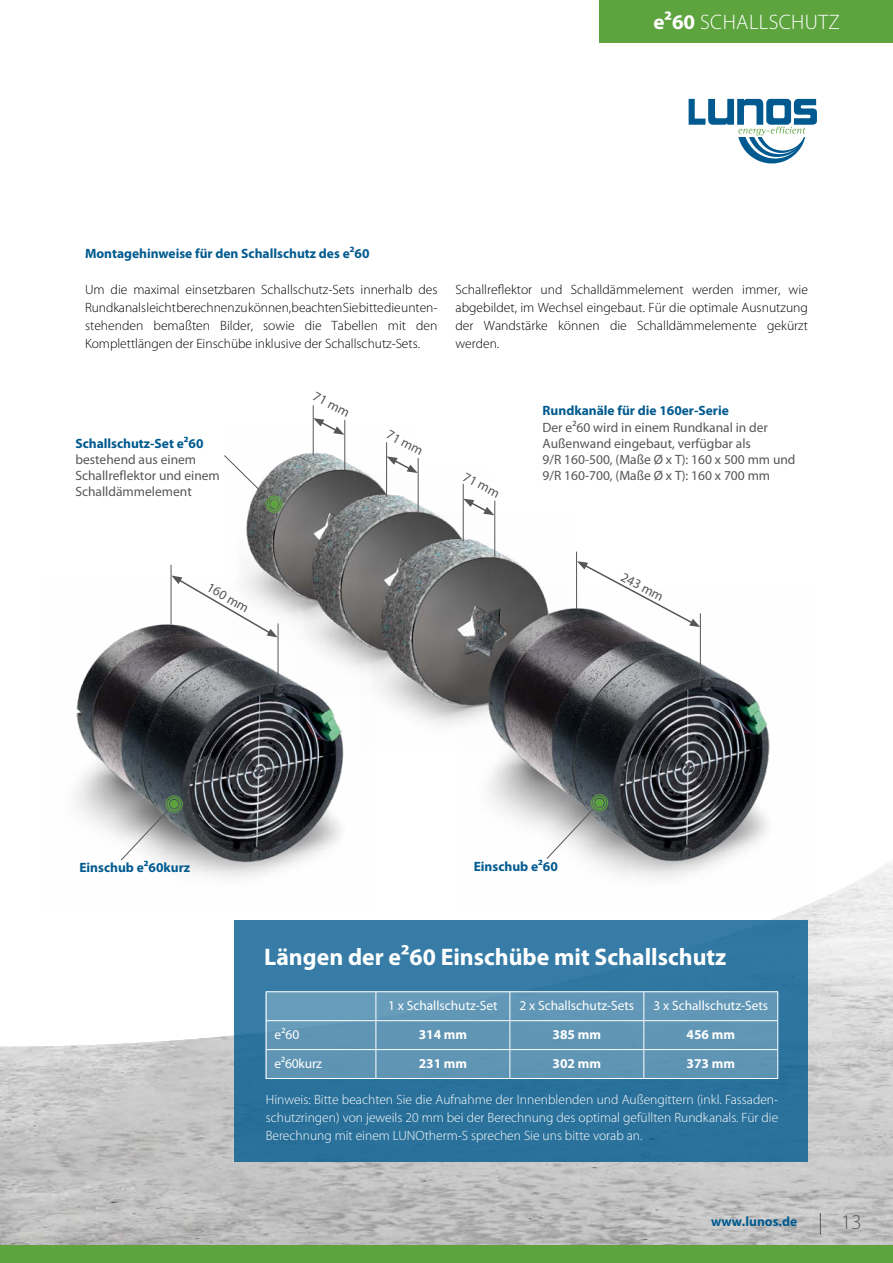
<style>
.page{position:relative;width:893px;height:1263px;background:#fff}
.page>*{position:absolute;margin:0;border:0;box-sizing:border-box;transform-origin:0 0}
.t1{font:700 24px "Myriad Pro";color:#fff}
.t2{font:300 21px "Myriad Pro";letter-spacing:.02em;color:#fff}
.t3{font:300 21px "Myriad Pro";color:#565656}
.t4{font:300 13.5px/18px "Myriad Pro";color:#000;text-align:justify}
.t5{font:300 13.5px/18px "Myriad Pro";color:#fff;text-align:justify}
.t6{font:13.5px/16.2px "Myriad Pro";color:#565656}
.t7{font:700 13.5px "Myriad Pro";color:#005a8f}
.t8{font:13.5px "Myriad Pro";color:#fff}
.t9{font:700 13.5px "Myriad Pro";color:#fff}
.s1{font-weight:700}
</style>
<div class="page">
<img style="left:0;top:863px;width:893px;height:383px">
<div style="left:0;top:1246px;width:893px;height:17px;background:#5da43e"></div>
<div style="left:599px;top:0;width:294px;height:43px;background:#5da43e"></div>
<svg style="left:689px;top:99px;width:128px;height:64px"></svg>
<img style="left:245px;top:429px;width:143px;height:146px">
<img style="left:250px;top:450px;width:138px;height:133px">
<img style="left:292px;top:469px;width:172px;height:114px">
<img style="left:316px;top:491px;width:150px;height:92px">
<img style="left:360px;top:512px;width:136px;height:184px">
<img style="left:385px;top:535px;width:155px;height:190px">
<img style="left:459px;top:587px;width:355px;height:322px">
<svg style="left:577px;top:561px;width:123px;height:66px"></svg>
<hr style="left:700px;top:613px;width:1px;height:65px;background:#565656">
<hr style="left:576px;top:552px;width:1px;height:57px;background:#565656">
<hr style="left:494px;top:501px;width:1px;height:57px;background:#565656">
<hr style="left:463px;top:484px;width:1px;height:57px;background:#565656">
<img style="left:39px;top:583px;width:335px;height:328px">
<svg style="left:463px;top:499px;width:31px;height:16px"></svg>
<svg style="left:171px;top:575px;width:107px;height:62px"></svg>
<hr style="left:278px;top:623px;width:1px;height:60px;background:#565656">
<hr style="left:171px;top:565px;width:1px;height:59px;background:#565656">
<hr style="left:418px;top:458px;width:1px;height:54px;background:#565656">
<hr style="left:386px;top:442px;width:1px;height:55px;background:#565656">
<svg style="left:387px;top:456px;width:31px;height:17px"></svg>
<hr style="left:344px;top:420px;width:1px;height:50px;background:#565656">
<hr style="left:313px;top:405px;width:1px;height:50px;background:#565656">
<svg style="left:313px;top:418px;width:31px;height:17px"></svg>
<div style="left:234px;top:920px;width:574px;height:242px;background:#2c739c"></div>
<div style="left:266px;top:991px;width:512px;height:87px;background:#6096b5"></div>
<hr style="left:266px;top:991px;width:110px;height:1px;background:#fff">
<hr style="left:376px;top:991px;width:134px;height:1px;background:#fff">
<hr style="left:510px;top:991px;width:134px;height:1px;background:#fff">
<hr style="left:644px;top:991px;width:134px;height:1px;background:#fff">
<hr style="left:266px;top:1020px;width:110px;height:1px;background:#fff">
<hr style="left:376px;top:1020px;width:134px;height:1px;background:#fff">
<hr style="left:510px;top:1020px;width:134px;height:1px;background:#fff">
<hr style="left:644px;top:1020px;width:134px;height:1px;background:#fff">
<hr style="left:266px;top:1049px;width:110px;height:1px;background:#fff">
<svg style="left:266px;top:992px;width:1px;height:86px"></svg>
<hr style="left:376px;top:1049px;width:134px;height:1px;background:#fff">
<svg style="left:375px;top:992px;width:1px;height:86px"></svg>
<hr style="left:510px;top:1049px;width:134px;height:1px;background:#fff">
<svg style="left:509px;top:992px;width:1px;height:86px"></svg>
<hr style="left:644px;top:1049px;width:134px;height:1px;background:#fff">
<svg style="left:643px;top:992px;width:1px;height:86px"></svg>
<svg style="left:777px;top:992px;width:1px;height:86px"></svg>
<hr style="left:266px;top:1078px;width:110px;height:1px;background:#fff">
<hr style="left:376px;top:1078px;width:134px;height:1px;background:#fff">
<hr style="left:510px;top:1078px;width:134px;height:1px;background:#fff">
<hr style="left:644px;top:1078px;width:134px;height:1px;background:#fff">
<svg style="left:546px;top:802px;width:54px;height:58px"></svg>
<div style="left:591px;top:794px;width:17px;height:17px;border:1px solid #5da43e;border-radius:50%"></div>
<div style="left:593px;top:796px;width:13px;height:14px;border:2px solid #5da43e;border-radius:50%"></div>
<div style="left:595px;top:799px;width:9px;height:8px;background:#5da43e;border-radius:50%"></div>
<svg style="left:120px;top:803px;width:55px;height:58px"></svg>
<div style="left:166px;top:796px;width:17px;height:17px;border:1px solid #5da43e;border-radius:50%"></div>
<div style="left:167px;top:797px;width:14px;height:14px;border:2px solid #5da43e;border-radius:50%"></div>
<div style="left:170px;top:800px;width:8px;height:8px;background:#5da43e;border-radius:50%"></div>
<svg style="left:224px;top:454px;width:51px;height:51px"></svg>
<div style="left:266px;top:496px;width:17px;height:17px;border:1px solid #5da43e;border-radius:50%"></div>
<div style="left:267px;top:497px;width:14px;height:14px;border:2px solid #5da43e;border-radius:50%"></div>
<div style="left:270px;top:500px;width:8px;height:8px;background:#5da43e;border-radius:50%"></div>
<svg style="left:820px;top:1213px;width:1px;height:21px"></svg>
<h2 class="t2" style="left:653px;top:10px;width:188px"><span class="s1">e²60</span> SCHALLSCHUTZ</h2>
<p class="t7" style="left:85px;top:245px;width:286px">Montagehinweise für den Schallschutz des e²60</p>
<p class="t4" style="left:85px;top:281px;width:354px">Um die maximal einsetzbaren Schallschutz-Sets innerhalb des Rundkanals leicht berechnen zu können, beachten Sie bitte die unten&shy;stehenden bemaßten Bilder, sowie die Tabellen mit den Komplettlängen der Einschübe inklusive der Schallschutz-Sets.</p>
<p class="t4" style="left:455px;top:281px;width:354px">Schallreflektor und Schalldämmelement werden immer, wie abgebildet, im Wechsel eingebaut. Für die optimale Ausnutzung der Wandstärke können die Schalldämmelemente gekürzt werden.</p>
<p class="t7" style="left:75px;top:434px;width:130px">Schallschutz-Set e²60</p>
<p class="t6" style="left:75px;top:451px;width:146px">bestehend aus einem<br>Schallreflektor und einem<br>Schalldämmelement</p>
<p class="t6" style="left:212px;top:579px;width:48px;rotate:30deg">160 mm</p>
<p class="t6" style="left:318px;top:388px;width:41px;rotate:28deg">71 mm</p>
<p class="t6" style="left:391px;top:426px;width:41px;rotate:28deg">71 mm</p>
<p class="t6" style="left:468px;top:468px;width:41px;rotate:28deg">71 mm</p>
<p class="t7" style="left:542px;top:402px;width:188px">Rundkanäle für die 160er-Serie</p>
<p class="t6" style="left:542px;top:419px;width:255px">Der e²60 wird in einem Rundkanal in der Außenwand eingebaut, verfügbar als<br>9/R 160-500, (Maße Ø x T): 160 x 500 mm und 9/R 160-700, (Maße Ø x T): 160 x 700 mm</p>
<p class="t6" style="left:626px;top:568px;width:48px;rotate:28deg">243 mm</p>
<p class="t7" style="left:79px;top:858px;width:112px">Einschub e²60kurz</p>
<p class="t7" style="left:474px;top:858px;width:86px">Einschub e²60</p>
<h1 class="t1" style="left:264px;top:941px;width:464px">Längen der e²60 Einschübe mit Schallschutz</h1>
<p class="t8" style="left:388px;top:997px;width:111px">1 x Schallschutz-Set</p>
<p class="t8" style="left:519px;top:997px;width:116px">2 x Schallschutz-Sets</p>
<p class="t8" style="left:653px;top:997px;width:116px">3 x Schallschutz-Sets</p>
<p class="t8" style="left:275px;top:1026px;width:26px">e²60</p>
<p class="t9" style="left:419px;top:1026px;width:50px">314 mm</p>
<p class="t9" style="left:553px;top:1026px;width:50px">385 mm</p>
<p class="t9" style="left:687px;top:1026px;width:50px">456 mm</p>
<p class="t8" style="left:275px;top:1055px;width:49px">e²60kurz</p>
<p class="t9" style="left:419px;top:1055px;width:50px">231 mm</p>
<p class="t9" style="left:553px;top:1055px;width:50px">302 mm</p>
<p class="t9" style="left:687px;top:1055px;width:50px">373 mm</p>
<p class="t5" style="left:266px;top:1091px;width:514px">Hinweis: Bitte beachten Sie die Aufnahme der Innenblenden und Außengittern (inkl. Fassaden&shy;schutzringen) von jeweils 20 mm bei der Berechnung des optimal gefüllten Rundkanals. Für die Berechnung mit einem LUNOtherm-S sprechen Sie uns bitte vorab an.</p>
<p class="t7" style="left:711px;top:1213px;width:88px">www.lunos.de</p>
<h2 class="t3" style="left:841px;top:1210px;width:22px">13</h2>
</div>
